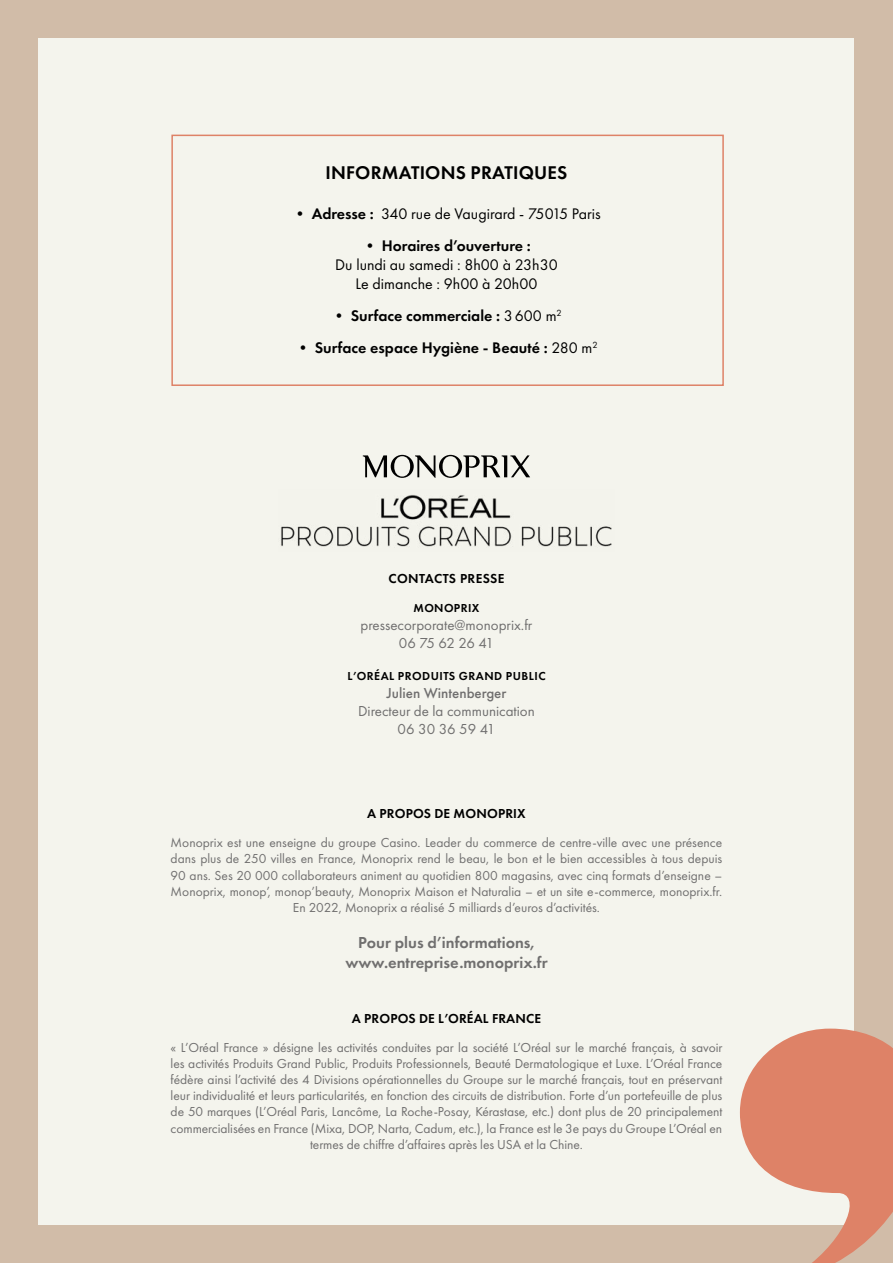
<style>
.page{position:relative;width:893px;height:1263px;background:#d1bca8}
.page>*{position:absolute;margin:0;border:0;box-sizing:border-box;transform-origin:0 0}
.t1{font:600 19.05px "Futura PT";letter-spacing:.01em;color:#000}
.t2{font:600 16.5px/19.8px "Futura PT";color:#706f6f;text-align:center}
.t3{font:15.9px/19px "Futura PT";color:#000;text-align:center}
.t4{font:600 15.9px "Futura PT";color:#000}
.t5{font:15px/18px "Futura PT";color:#706f6f;text-align:center}
.t6{font:500 15px "Futura PT";color:#706f6f}
.t7{font:13.5px/16.2px "Futura PT";letter-spacing:-.005em;color:#706f6f;text-align:center}
.t8{font:600 13.5px "Futura PT";letter-spacing:.01em;color:#000}
.t9{font:600 13.5px "Futura PT";letter-spacing:.03em;color:#000}
.t10{font:600 12px "Futura PT";letter-spacing:.04em;color:#000}
.s1{font-weight:600}
.s2{font-weight:400}
</style>
<div class="page">
<div style="left:39px;top:38px;width:815px;height:1187px;background:#f4f4ed"></div>
<svg style="left:363px;top:455px;width:167px;height:23px"></svg>
<svg style="left:740px;top:1028px;width:153px;height:235px"></svg>
<div style="left:171px;top:135px;width:553px;height:251px;background:#f4f4ed;border:2px solid #de8267"></div>
<img style="left:281px;top:495px;width:331px;height:52px">
<h1 class="t1" style="left:326px;top:161px;width:243px">INFORMATIONS PRATIQUES</h1>
<p class="t3" style="left:292px;top:204px;width:310px"><span class="s1">• Adresse :</span> 340 rue de Vaugirard - 75015 Paris</p>
<p class="t4" style="left:362px;top:236px;width:170px">• Horaires d’ouverture :</p>
<p class="t3" style="left:335px;top:255px;width:224px">Du lundi au samedi : 8h00 à 23h30<br>Le dimanche : 9h00 à 20h00</p>
<p class="t4" style="left:331px;top:306px;width:232px">• Surface commerciale : <span class="s2">3600 m</span><sup>2</sup></p>
<p class="t4" style="left:295px;top:338px;width:304px">• Surface espace Hygiène - Beauté : <span class="s2">280 m</span><sup>2</sup></p>
<p class="t9" style="left:388px;top:570px;width:118px">CONTACTS PRESSE</p>
<p class="t10" style="left:414px;top:600px;width:67px">MONOPRIX</p>
<p class="t5" style="left:361px;top:615px;width:173px">pressecorporate@monoprix.fr<br>06 75 62 26 41</p>
<p class="t10" style="left:347px;top:668px;width:200px">L’ORÉAL PRODUITS GRAND PUBLIC</p>
<p class="t6" style="left:386px;top:684px;width:122px">Julien Wintenberger</p>
<p class="t5" style="left:358px;top:702px;width:178px">Directeur de la communication<br>06 30 36 59 41</p>
<p class="t8" style="left:367px;top:805px;width:160px">A PROPOS DE MONOPRIX</p>
<p class="t7" style="left:171px;top:834px;width:553px">Monoprix est une enseigne du groupe Casino. Leader du commerce de centre-ville avec une présence dans plus de 250 villes en France, Monoprix rend le beau, le bon et le bien accessibles à tous depuis 90 ans. Ses 20 000 collaborateurs animent au quotidien 800 magasins, avec cinq formats d’enseigne – Monoprix, monop’, monop’beauty, Monoprix Maison et Naturalia – et un site e-commerce, monoprix.fr.<br>En 2022, Monoprix a réalisé 5 milliards d’euros d’activités.</p>
<p class="t2" style="left:345px;top:933px;width:204px">Pour plus d’informations, www.entreprise.monoprix.fr</p>
<p class="t8" style="left:352px;top:1009px;width:191px">A PROPOS DE L’ORÉAL FRANCE</p>
<p class="t7" style="left:171px;top:1039px;width:553px">« L’Oréal France » désigne les activités conduites par la société L’Oréal sur le marché français, à savoir les activités Produits Grand Public, Produits Professionnels, Beauté Dermatologique et Luxe. L’Oréal France fédère ainsi l’activité des 4 Divisions opérationnelles du Groupe sur le marché français, tout en préservant leur individualité et leurs particularités, en fonction des circuits de distribution. Forte d’un portefeuille de plus de 50 marques (L’Oréal Paris, Lancôme, La Roche-Posay, Kérastase, etc.) dont plus de 20 principalement commercialisées en France (Mixa, DOP, Narta, Cadum, etc.), la France est le 3e pays du Groupe L’Oréal en termes de chiffre d’affaires après les USA et la Chine.</p>
</div>
